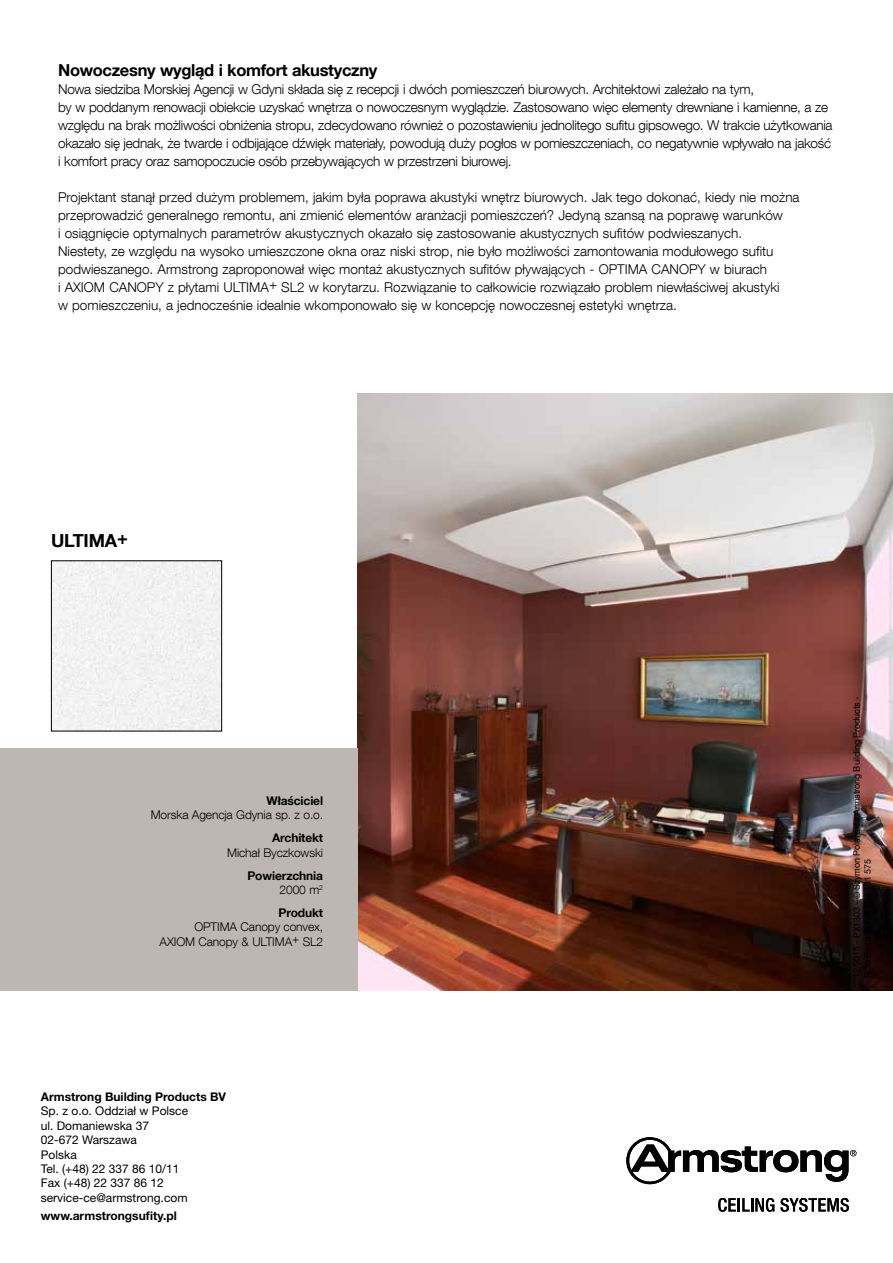
<style>
.page{position:relative;width:893px;height:1263px;background:#fff}
.page>*{position:absolute;margin:0;border:0;box-sizing:border-box;transform-origin:0 0}
.t1{font:700 18px "Helvetica Neue LT Com";letter-spacing:-.01em;color:#000}
.t2{font:700 16.5px "Helvetica Neue LT Com";letter-spacing:-.02em;color:#000}
.t3{font:300 13.5px/18px "Helvetica Neue LT Com";color:#000}
.t4{font:300 13.5px/18px "Helvetica Neue LT Com";letter-spacing:-.02em;color:#000}
.t5{font:12px/14.4px "Helvetica Neue CE";color:#000}
.t6{font:300 12px/14.4px "Helvetica Neue LT Com";letter-spacing:-.01em;color:#000;text-align:right}
.t7{font:700 12px "Helvetica Neue CE";color:#000}
.t8{font:700 12px/14.4px "Helvetica Neue LT Com";letter-spacing:-.01em;color:#000;text-align:right}
.t9{font:9px "Helvetica Neue CE";letter-spacing:-.015em;color:#000}
.s1{font-weight:300}
</style>
<div class="page">
<img style="left:357px;top:393px;width:536px;height:598px">
<div style="left:53px;top:562px;width:167px;height:167px;background:#f2f2f2"></div>
<div style="left:51px;top:560px;width:171px;height:171px;border:1px solid #000"></div>
<div style="left:0;top:748px;width:357px;height:243px;background:#beb6b3"></div>
<svg style="left:718px;top:1198px;width:56px;height:14px"></svg>
<svg style="left:780px;top:1198px;width:69px;height:14px"></svg>
<svg style="left:626px;top:1137px;width:230px;height:47px"></svg>
<p class="t2" style="left:58px;top:59px;width:321px">Nowoczesny wygląd i komfort akustyczny</p>
<p class="t4" style="left:58px;top:79px;width:776px">Nowa siedziba Morskiej Agencji w Gdyni składa się z recepcji i dwóch pomieszczeń biurowych. Architektowi zależało na tym,<br>by w poddanym renowacji obiekcie uzyskać wnętrza o nowoczesnym wyglądzie. Zastosowano więc elementy drewniane i kamienne, a ze względu na brak możliwości obniżenia stropu, zdecydowano również o pozostawieniu jednolitego sufitu gipsowego. W trakcie użytkowania okazało się jednak, że twarde i odbijające dźwięk materiały, powodują duży pogłos w pomieszczeniach, co negatywnie wpływało na jakość i komfort pracy oraz samopoczucie osób przebywających w przestrzeni biurowej.</p>
<p class="t3" style="left:58px;top:187px;width:743px">Projektant stanął przed dużym problemem, jakim była poprawa akustyki wnętrz biurowych. Jak tego dokonać, kiedy nie można przeprowadzić generalnego remontu, ani zmienić elementów aranżacji pomieszczeń? Jedyną szansą na poprawę warunków<br>i osiągnięcie optymalnych parametrów akustycznych okazało się zastosowanie akustycznych sufitów podwieszanych.<br>Niestety, ze względu na wysoko umieszczone okna oraz niski strop, nie było możliwości zamontowania modułowego sufitu podwieszanego. Armstrong zaproponował więc montaż akustycznych sufitów pływających - OPTIMA CANOPY w biurach<br>i AXIOM CANOPY z płytami ULTIMA+ SL2 w korytarzu. Rozwiązanie to całkowicie rozwiązało problem niewłaściwej akustyki<br>w pomieszczeniu, a jednocześnie idealnie wkomponowało się w koncepcję nowoczesnej estetyki wnętrza.</p>
<h1 class="t1" style="left:51px;top:529px;width:78px">ULTIMA+</h1>
<p class="t8" style="left:267px;top:793px;width:58px">Właściciel</p>
<p class="t6" style="left:151px;top:808px;width:174px">Morska Agencja Gdynia sp. z o.o.</p>
<p class="t8" style="left:272px;top:830px;width:53px">Architekt</p>
<p class="t6" style="left:227px;top:845px;width:97px">Michał Byczkowski</p>
<p class="t8" style="left:247px;top:868px;width:77px">Powierzchnia<br><span class="s1">2000 m</span><sup>2</sup></p>
<p class="t8" style="left:279px;top:905px;width:46px">Produkt</p>
<p class="t6" style="left:160px;top:919px;width:165px">OPTIMA Canopy convex,<br>AXIOM Canopy &amp; ULTIMA+ SL2</p>
<p class="t7" style="left:41px;top:1089px;width:187px">Armstrong Building Products BV</p>
<p class="t5" style="left:41px;top:1104px;width:149px">Sp. z o.o. Oddział w Polsce ul. Domaniewska 37<br>02-672 Warszawa<br>Polska<br>Tel. (+48) 22 337 86 10/11<br>Fax (+48) 22 337 86 12 service-ce@armstrong.com</p>
<p class="t7" style="left:41px;top:1209px;width:138px">www.armstrongsufity.pl</p>
<p class="t9" style="left:851px;top:978px;width:283px;rotate:-90deg">12/2015 - PX1303 - © Szymon Polański - Armstrong Building Products -</p>
</div>
